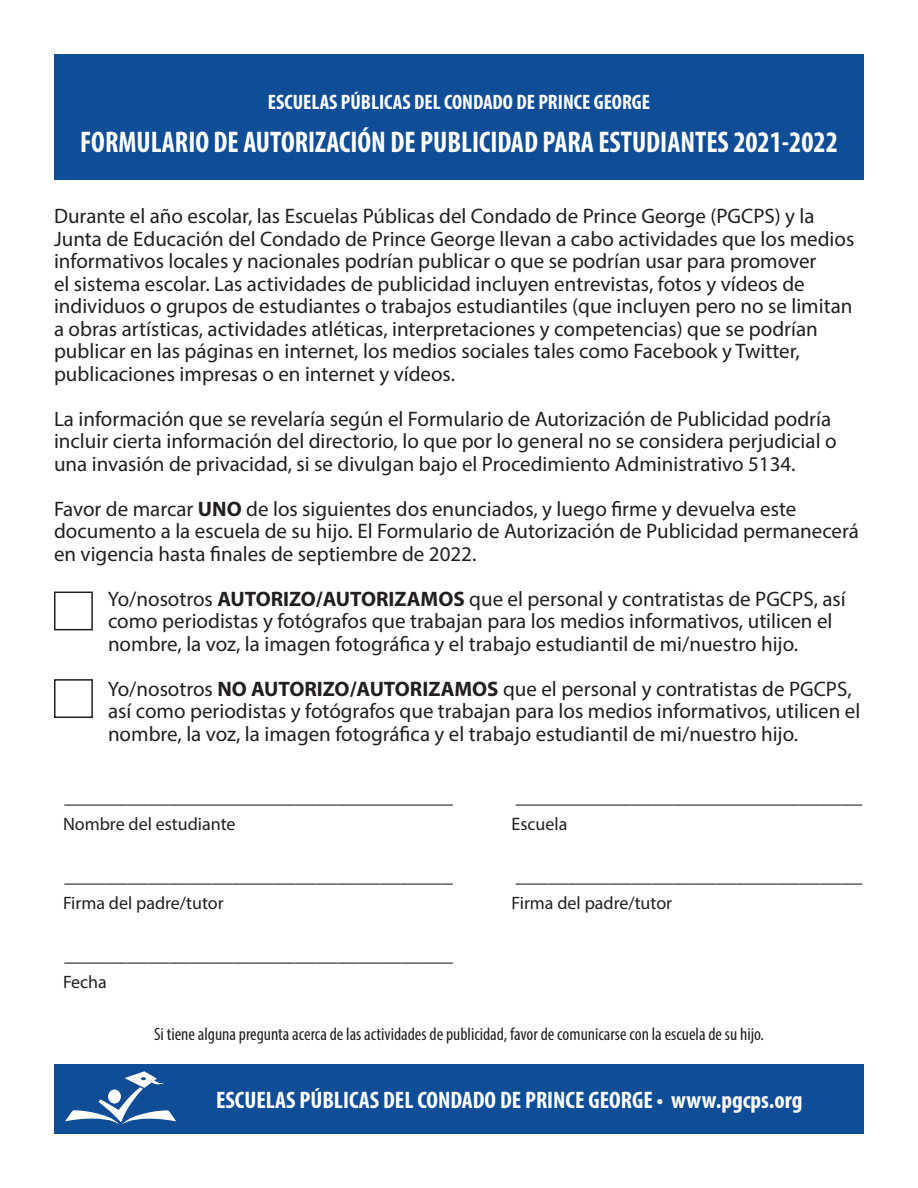
<style>
.page{position:relative;width:918px;height:1188px;background:#fff}
.page>*{position:absolute;margin:0;border:0;box-sizing:border-box;transform-origin:0 0}
.t1{font:700 condensed 30px "Myriad Pro";color:#fff;scale:.95 1}
.t2{font:700 condensed 24px "Myriad Pro";color:#fff}
.t3{font:21px/22.5px "Myriad Pro";color:#231f20}
.t4{font:700 condensed 21px "Myriad Pro";color:#fff}
.t5{font:condensed 18px "Myriad Pro";color:#231f20}
.t6{font:18px "Myriad Pro";color:#231f20}
.s1{font-weight:700}
</style>
<div class="page">
<div style="left:54px;top:54px;width:810px;height:125px;background:#0f4d96"></div>
<div style="left:54px;top:592px;width:39px;height:38px;border:2px solid #231f20"></div>
<div style="left:54px;top:679px;width:39px;height:39px;border:2px solid #231f20"></div>
<div style="left:54px;top:1065px;width:810px;height:69px;background:#0f4d96"></div>
<svg style="left:65px;top:1071px;width:111px;height:54px"></svg>
<p class="t4" style="left:268px;top:88px;width:384px">ESCUELAS PÚBLICAS DEL CONDADO DE PRINCE GEORGE</p>
<p class="t1" style="left:80px;top:123px;width:799px">FORMULARIO DE AUTORIZACIÓN DE PUBLICIDAD PARA ESTUDIANTES 2021-2022</p>
<p class="t3" style="left:54px;top:205px;width:802px">Durante el año escolar, las Escuelas Públicas del Condado de Prince George (PGCPS) y la Junta de Educación del Condado de Prince George llevan a cabo actividades que los medios informativos locales y nacionales podrían publicar o que se podrían usar para promover<br>el sistema escolar. Las actividades de publicidad incluyen entrevistas, fotos y vídeos de individuos o grupos de estudiantes o trabajos estudiantiles (que incluyen pero no se limitan a obras artísticas, actividades atléticas, interpretaciones y competencias) que se podrían publicar en las páginas en internet, los medios sociales tales como Facebook y Twitter, publicaciones impresas o en internet y vídeos.</p>
<p class="t3" style="left:54px;top:407px;width:784px">La información que se revelaría según el Formulario de Autorización de Publicidad podría incluir cierta información del directorio, lo que por lo general no se considera perjudicial o una invasión de privacidad, si se divulgan bajo el Procedimiento Administrativo 5134.</p>
<p class="t3" style="left:54px;top:497px;width:807px">Favor de marcar <span class="s1">UNO</span> de los siguientes dos enunciados, y luego firme y devuelva este documento a la escuela de su hijo. El Formulario de Autorización de Publicidad permanecerá en vigencia hasta finales de septiembre de 2022.</p>
<p class="t3" style="left:108px;top:587px;width:739px">Yo/nosotros <span class="s1">AUTORIZO/AUTORIZAMOS</span> que el personal y contratistas de PGCPS, así como periodistas y fotógrafos que trabajan para los medios informativos, utilicen el nombre, la voz, la imagen fotográfica y el trabajo estudiantil de mi/nuestro hijo.</p>
<p class="t3" style="left:108px;top:677px;width:754px">Yo/nosotros <span class="s1">NO AUTORIZO/AUTORIZAMOS</span> que el personal y contratistas de PGCPS, así como periodistas y fotógrafos que trabajan para los medios informativos, utilicen el nombre, la voz, la imagen fotográfica y el trabajo estudiantil de mi/nuestro hijo.</p>
<p class="t3" style="left:64px;top:784px;width:390px">_____________________________________</p>
<p class="t3" style="left:516px;top:784px;width:348px">_________________________________</p>
<p class="t6" style="left:63px;top:813px;width:174px">Nombre del estudiante</p>
<p class="t6" style="left:512px;top:813px;width:57px">Escuela</p>
<p class="t3" style="left:64px;top:864px;width:390px">_____________________________________</p>
<p class="t3" style="left:516px;top:864px;width:348px">_________________________________</p>
<p class="t6" style="left:63px;top:892px;width:162px">Firma del padre/tutor</p>
<p class="t6" style="left:512px;top:892px;width:162px">Firma del padre/tutor</p>
<p class="t3" style="left:64px;top:943px;width:390px">_____________________________________</p>
<p class="t6" style="left:63px;top:971px;width:45px">Fecha</p>
<p class="t5" style="left:154px;top:1023px;width:611px">Si tiene alguna pregunta acerca de las actividades de publicidad, favor de comunicarse con la escuela de su hijo.</p>
<p class="t2" style="left:216px;top:1085px;width:588px">ESCUELAS PÚBLICAS DEL CONDADO DE PRINCE GEORGE • www.pgcps.org</p>
</div>
